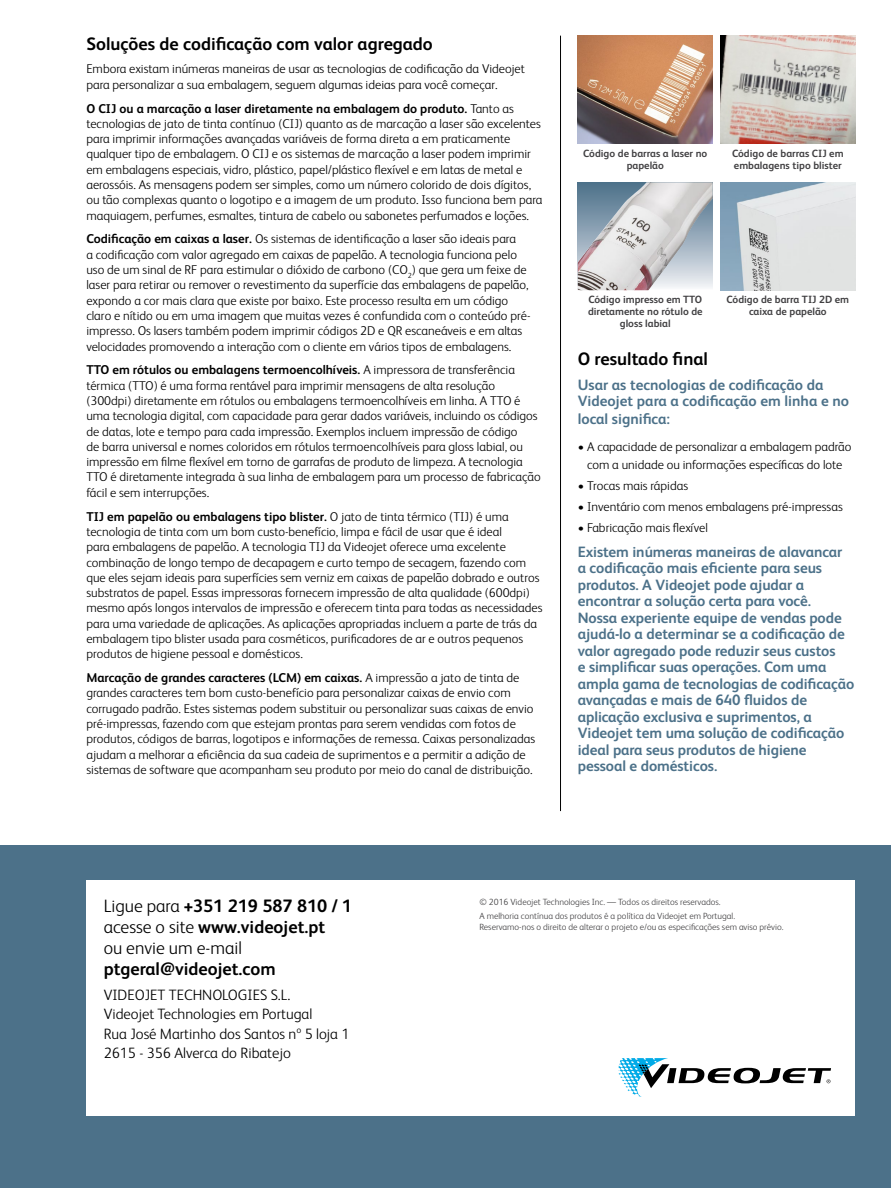
<style>
.page{position:relative;width:891px;height:1188px;background:#fff}
.page>*{position:absolute;margin:0;border:0;box-sizing:border-box;transform-origin:0 0}
.t1{font:700 18px "FS Albert";color:#000}
.t2{font:300 18px/21px "FS Albert";color:#000}
.t3{font:700 15px/16.5px "FS Albert";letter-spacing:-.005em;color:#4c7189}
.t4{font:300 15px/19.5px "FS Albert";color:#000}
.t5{font:300 12.75px/15.3px "FS Albert";color:#000}
.t6{font:700 10.5px/12px "FS Albert";color:#414042;text-align:center}
.t7{font:300 9px/14.7px "FS Albert";color:#414042}
.s1{font-weight:700}
</style>
<div class="page">
<div style="left:0;top:846px;width:891px;height:342px;background:#4c7189"></div>
<div style="left:86px;top:880px;width:769px;height:236px;background:#fff"></div>
<svg style="left:618px;top:1058px;width:213px;height:39px"></svg>
<hr style="left:560px;top:36px;width:1px;height:775px;background:#000">
<img style="left:578px;top:36px;width:135px;height:108px">
<img style="left:720px;top:36px;width:135px;height:108px">
<img style="left:578px;top:182px;width:135px;height:108px">
<img style="left:720px;top:182px;width:135px;height:108px">
<h1 class="t1" style="left:86px;top:33px;width:348px">Soluções de codificação com valor agregado</h1>
<p class="t5" style="left:86px;top:61px;width:440px">Embora existam inúmeras maneiras de usar as tecnologias de codificação da Videojet para personalizar a sua embalagem, seguem algumas ideias para você começar.</p>
<p class="t5" style="left:86px;top:100px;width:458px"><span class="s1">O CIJ ou a marcação a laser diretamente na embalagem do produto.</span> Tanto as tecnologias de jato de tinta contínuo (CIJ) quanto as de marcação a laser são excelentes para imprimir informações avançadas variáveis de forma direta a em praticamente qualquer tipo de embalagem. O CIJ e os sistemas de marcação a laser podem imprimir em embalagens especiais, vidro, plástico, papel/plástico flexível e em latas de metal e aerossóis. As mensagens podem ser simples, como um número colorido de dois dígitos, ou tão complexas quanto o logotipo e a imagem de um produto. Isso funciona bem para maquiagem, perfumes, esmaltes, tintura de cabelo ou sabonetes perfumados e loções.</p>
<p class="t5" style="left:86px;top:231px;width:446px"><span class="s1">Codificação em caixas a laser.</span> Os sistemas de identificação a laser são ideais para<br>a codificação com valor agregado em caixas de papelão. A tecnologia funciona pelo uso de um sinal de RF para estimular o dióxido de carbono (CO<sub>2</sub>) que gera um feixe de laser para retirar ou remover o revestimento da superfície das embalagens de papelão, expondo a cor mais clara que existe por baixo. Este processo resulta em um código claro e nítido ou em uma imagem que muitas vezes é confundida com o conteúdo pré&shy;impresso. Os lasers também podem imprimir códigos 2D e QR escaneáveis e em altas velocidades promovendo a interação com o cliente em vários tipos de embalagens.</p>
<p class="t5" style="left:86px;top:362px;width:456px"><span class="s1">TTO em rótulos ou embalagens termoencolhíveis.</span> A impressora de transferência térmica (TTO) é uma forma rentável para imprimir mensagens de alta resolução (300dpi) diretamente em rótulos ou embalagens termoencolhíveis em linha. A TTO é uma tecnologia digital, com capacidade para gerar dados variáveis, incluindo os códigos de datas, lote e tempo para cada impressão. Exemplos incluem impressão de código<br>de barra universal e nomes coloridos em rótulos termoencolhíveis para gloss labial, ou impressão em filme flexível em torno de garrafas de produto de limpeza. A tecnologia TTO é diretamente integrada à sua linha de embalagem para um processo de fabricação fácil e sem interrupções.</p>
<p class="t5" style="left:86px;top:509px;width:458px"><span class="s1">TIJ em papelão ou embalagens tipo blister.</span> O jato de tinta térmico (TIJ) é uma tecnologia de tinta com um bom custo-benefício, limpa e fácil de usar que é ideal<br>para embalagens de papelão. A tecnologia TIJ da Videojet oferece uma excelente combinação de longo tempo de decapagem e curto tempo de secagem, fazendo com que eles sejam ideais para superfícies sem verniz em caixas de papelão dobrado e outros substratos de papel. Essas impressoras fornecem impressão de alta qualidade (600dpi) mesmo após longos intervalos de impressão e oferecem tinta para todas as necessidades para uma variedade de aplicações. As aplicações apropriadas incluem a parte de trás da embalagem tipo blister usada para cosméticos, purificadores de ar e outros pequenos produtos de higiene pessoal e domésticos.</p>
<p class="t5" style="left:86px;top:670px;width:450px"><span class="s1">Marcação de grandes caracteres (LCM) em caixas.</span> A impressão a jato de tinta de grandes caracteres tem bom custo-benefício para personalizar caixas de envio com corrugado padrão. Estes sistemas podem substituir ou personalizar suas caixas de envio pré-impressas, fazendo com que estejam prontas para serem vendidas com fotos de produtos, códigos de barras, logotipos e informações de remessa. Caixas personalizadas ajudam a melhorar a eficiência da sua cadeia de suprimentos e a permitir a adição de sistemas de software que acompanham seu produto por meio do canal de distribuição.</p>
<p class="t6" style="left:583px;top:147px;width:126px">Código de barras a laser no papelão</p>
<p class="t6" style="left:732px;top:147px;width:113px;text-align:left">Código de barras CIJ em embalagens tipo blister</p>
<p class="t6" style="left:588px;top:294px;width:116px">Código impresso em TTO diretamente no rótulo de gloss labial</p>
<p class="t6" style="left:727px;top:294px;width:124px">Código de barra TIJ 2D em caixa de papelão</p>
<h1 class="t1" style="left:578px;top:348px;width:132px">O resultado final</h1>
<p class="t3" style="left:578px;top:376px;width:273px">Usar as tecnologias de codificação da<br>Videojet para a codificação em linha e no</p>
<p class="t3" style="left:578px;top:411px;width:94px">local significa:</p>
<p class="t5" style="left:578px;top:437px;width:275px;line-height:18px;text-align:center">• A capacidade de personalizar a embalagem padrão com a unidade ou informações específicas do lote</p>
<p class="t5" style="left:578px;top:478px;width:112px">• Trocas mais rápidas</p>
<p class="t5" style="left:578px;top:499px;width:266px">• Inventário com menos embalagens pré-impressas</p>
<p class="t5" style="left:578px;top:520px;width:132px">• Fabricação mais flexível</p>
<p class="t3" style="left:578px;top:543px;width:278px">Existem inúmeras maneiras de alavancar a codificação mais eficiente para seus produtos. A Videojet pode ajudar a encontrar a solução certa para você.<br>Nossa experiente equipe de vendas pode ajudá-lo a determinar se a codificação de valor agregado pode reduzir seus custos<br>e simplificar suas operações. Com uma ampla gama de tecnologias de codificação avançadas e mais de 640 fluidos de aplicação exclusiva e suprimentos, a Videojet tem uma solução de codificação ideal para seus produtos de higiene pessoal e domésticos.</p>
<h1 class="t2" style="left:104px;top:895px;width:250px">Ligue para <span class="s1">+351 219 587 810 / 1 </span>acesse o site <span class="s1">www.videojet.pt<br></span>ou envie um e-mail</h1>
<h1 class="t1" style="left:104px;top:958px;width:174px">ptgeral@videojet.com</h1>
<p class="t4" style="left:104px;top:985px;width:247px">VIDEOJET TECHNOLOGIES S.L.<br>Videojet Technologies em Portugal<br>Rua José Martinho dos Santos nº 5 loja 1<br>2615 - 356 Alverca do Ribatejo</p>
<p class="t7" style="left:480px;top:894px;width:257px">© 2016 Videojet Technologies Inc. — Todos os direitos reservados.<br>A melhoria contínua dos produtos é a política da Videojet em Portugal.</p>
<p class="t7" style="left:480px;top:919px;width:306px">Reservamo-nos o direito de alterar o projeto e/ou as especificações sem aviso prévio.</p>
</div>
